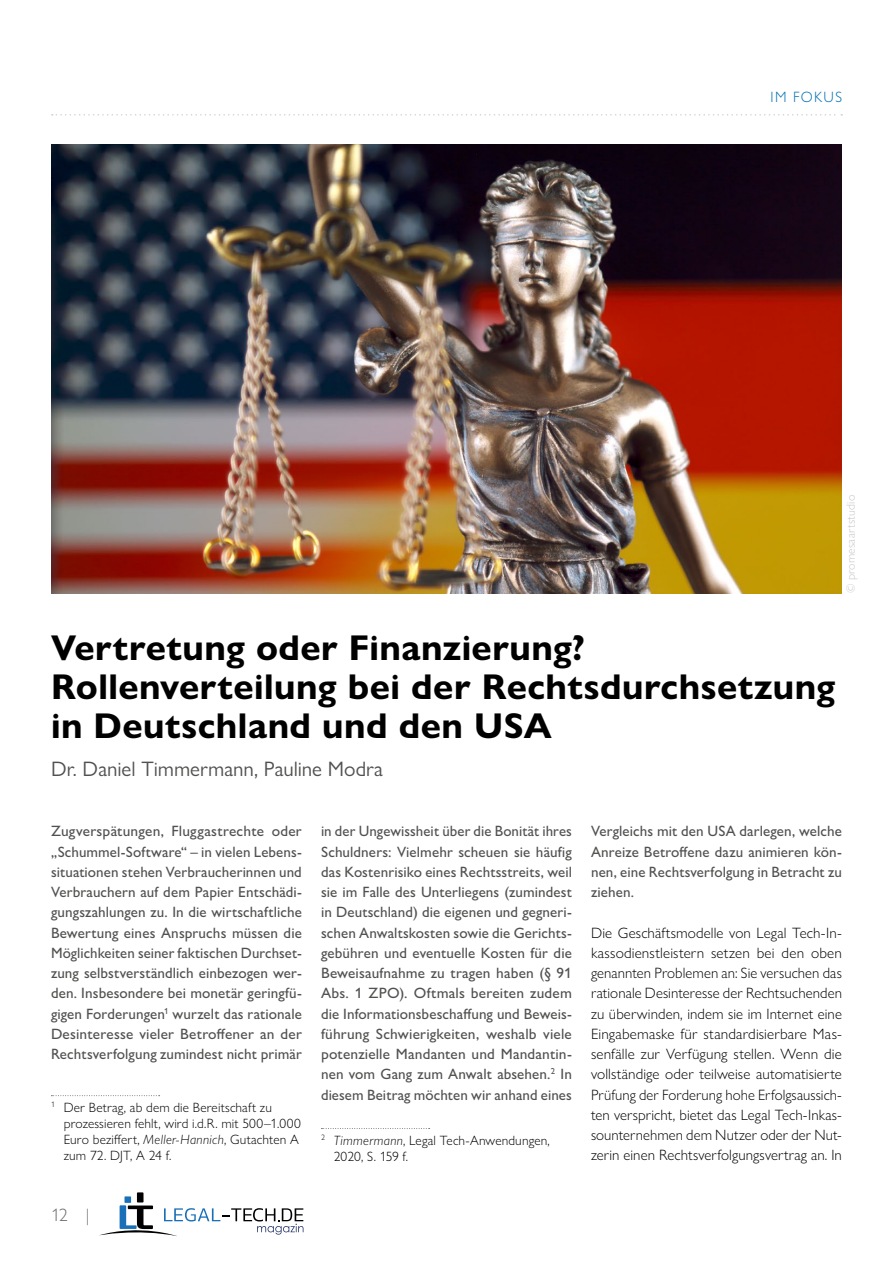
<style>
.page{position:relative;width:893px;height:1263px;background:#fff}
.page>*{position:absolute;margin:0;border:0;box-sizing:border-box;transform-origin:0 0}
.t1{font:700 36px/39px "Gill Sans Nova";letter-spacing:.01em;color:#000}
.t2{font:21px "Gill Sans Nova";color:#515150}
.t3{font:300 18px "Gill Sans Nova";color:#6f6f6e}
.t4{font:500 15px/20.2px "Gill Sans Nova";letter-spacing:.005em;color:#515150;text-align:justify}
.t5{font:300 15px/20.2px "Gill Sans Nova";letter-spacing:.01em;color:#000;text-align:justify}
.t6{font:300 15px "Gill Sans Nova";color:#006fb5}
.t7{font:300 13.5px/16.2px "Gill Sans Nova";letter-spacing:.01em;color:#000}
.t8{font:300 12px "Gill Sans Nova";letter-spacing:.015em;color:#c5c6c6}
.s1{font-style:italic}
</style>
<div class="page">
<svg style="left:52px;top:114px;width:790px;height:2px"></svg>
<svg style="left:99px;top:1193px;width:204px;height:43px"></svg>
<img style="left:51px;top:145px;width:791px;height:448px">
<svg style="left:51px;top:1095px;width:109px;height:1px"></svg>
<svg style="left:321px;top:1128px;width:109px;height:1px"></svg>
<p class="t6" style="left:771px;top:88px;width:42px">Im Fokus</p>
<p class="t8" style="left:843px;top:593px;width:100px;rotate:-90deg">© promesaartstudio</p>
<h1 class="t1" style="left:51px;top:628px;width:786px">Vertretung oder Finanzierung?<br>Rollenverteilung bei der Rechtsdurchsetzung in Deutschland und den USA</h1>
<h2 class="t2" style="left:51px;top:756px;width:334px">Dr. Daniel Timmermann, Pauline Modra</h2>
<p class="t4" style="left:51px;top:821px;width:252px">Zugverspätungen, Fluggastrechte oder „Schummel-Software“ – in vielen Lebens&shy;situationen stehen Verbraucherinnen und Verbrauchern auf dem Papier Entschädi&shy;gungszahlungen zu. In die wirtschaftliche Bewertung eines Anspruchs müssen die Möglichkeiten seiner faktischen Durchset&shy;zung selbstverständlich einbezogen wer&shy;den. Insbesondere bei monetär geringfü&shy;gigen Forderungen<sup>1</sup> wurzelt das rationale Desinteresse vieler Betroffener an der Rechtsverfolgung zumindest nicht primär</p>
<p class="t7" style="left:64px;top:1099px;width:239px;text-indent:-13px"><sup>1</sup> Der Betrag, ab dem die Bereitschaft zu prozessieren fehlt, wird i.d.R. mit 500–1.000<br>Euro beziffert, <span class="s1">Meller-Hannich</span>, Gutachten A zum 72. DJT, A 24 f.</p>
<p class="t3" style="left:51px;top:1204px;width:40px">12 |</p>
<p class="t4" style="left:321px;top:821px;width:252px">in der Ungewissheit über die Bonität ihres Schuldners: Vielmehr scheuen sie häufig das Kostenrisiko eines Rechtsstreits, weil sie im Falle des Unterliegens (zumindest in Deutschland) die eigenen und gegneri&shy;schen Anwaltskosten sowie die Gerichts&shy;gebühren und eventuelle Kosten für die Beweisaufnahme zu tragen haben (§ 91<br>Abs. 1 ZPO). Oftmals bereiten zudem die Informationsbeschaffung und Beweis&shy;führung Schwierigkeiten, weshalb viele potenzielle Mandanten und Mandantin&shy;nen vom Gang zum Anwalt absehen.<sup>2</sup> In diesem Beitrag möchten wir anhand eines</p>
<p class="t7" style="left:334px;top:1132px;width:218px;text-indent:-13px"><sup>2</sup> <span class="s1">Timmermann</span>, Legal Tech-Anwendungen,<br>2020, S. 159 f.</p>
<p class="t4" style="left:591px;top:821px;width:252px">Vergleichs mit den USA darlegen, welche Anreize Betroffene dazu animieren kön&shy;nen, eine Rechtsverfolgung in Betracht zu ziehen.</p>
<p class="t5" style="left:591px;top:922px;width:252px">Die Geschäftsmodelle von Legal Tech-In&shy;kassodienstleistern setzen bei den oben genannten Problemen an: Sie versuchen das rationale Desinteresse der Rechtsuchenden zu überwinden, indem sie im Internet eine Eingabemaske für standardisierbare Mas&shy;senfälle zur Verfügung stellen. Wenn die vollständige oder teilweise automatisierte Prüfung der Forderung hohe Erfolgsaussich&shy;ten verspricht, bietet das Legal Tech-Inkas&shy;sounternehmen dem Nutzer oder der Nut&shy;zerin einen Rechtsverfolgungsvertrag an. In</p>
</div>
